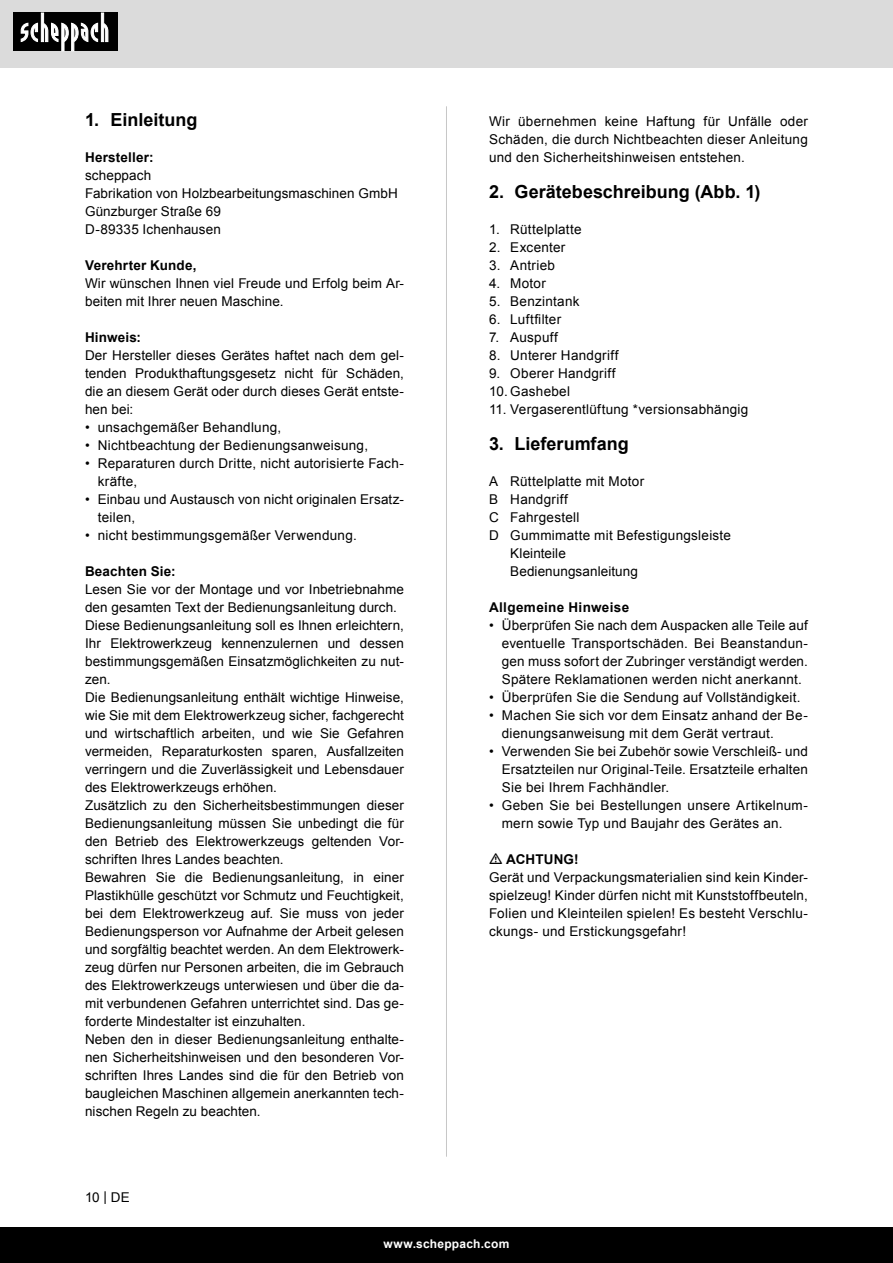
<style>
.page{position:relative;width:893px;height:1263px;background:#fff}
.page>*{position:absolute;margin:0;border:0;box-sizing:border-box;transform-origin:0 0}
.t1{font:700 18px "Arial";color:#000}
.Basiseinstellung{font:13.5px/18px "Arial";letter-spacing:.015em;color:#000;text-align:justify}
.t2{font:700 13.5px "Arial";letter-spacing:.015em;color:#000}
.t3{font:700 12px "Arial";letter-spacing:.02em;color:#fff}
</style>
<div class="page">
<div style="left:0;top:0;width:893px;height:67px;background:#dbdbdb"></div>
<div style="left:0;top:1227px;width:893px;height:36px;background:#000"></div>
<div style="left:13px;top:13px;width:105px;height:38px;background:#000"></div>
<svg style="left:21px;top:13px;width:87px;height:38px"></svg>
<hr style="left:446px;top:106px;width:1px;height:1051px;background:#c7c7c7">
<p class="t1" style="left:85px;top:108px;width:114px">1. Einleitung</p>
<p class="t2" style="left:85px;top:148px;width:70px">Hersteller:</p>
<p class="Basiseinstellung" style="left:85px;top:166px;width:68px">scheppach</p>
<p class="Basiseinstellung" style="left:85px;top:184px;width:314px">Fabrikation von Holzbearbeitungsmaschinen GmbH</p>
<p class="Basiseinstellung" style="left:85px;top:202px;width:137px">Günzburger Straße 69</p>
<p class="Basiseinstellung" style="left:85px;top:220px;width:137px">D-89335 Ichenhausen</p>
<p class="t2" style="left:85px;top:256px;width:113px">Verehrter Kunde,</p>
<p class="Basiseinstellung" style="left:85px;top:274px;width:320px">Wir wünschen Ihnen viel Freude und Erfolg beim Ar&shy;beiten mit Ihrer neuen Maschine.</p>
<p class="t2" style="left:85px;top:328px;width:58px">Hinweis:</p>
<p class="Basiseinstellung" style="left:85px;top:346px;width:320px">Der Hersteller dieses Gerätes haftet nach dem gel&shy;tenden Produkthaftungsgesetz nicht für Schäden, die an diesem Gerät oder durch dieses Gerät entste&shy;hen bei:</p>
<p class="Basiseinstellung" style="left:85px;top:418px;width:198px">• unsachgemäßer Behandlung,</p>
<p class="Basiseinstellung" style="left:85px;top:436px;width:285px">• Nichtbeachtung der Bedienungsanweisung,</p>
<p class="Basiseinstellung" style="left:98px;top:454px;width:308px;text-indent:-13px">• Reparaturen durch Dritte, nicht autorisierte Fach&shy;kräfte,</p>
<p class="Basiseinstellung" style="left:98px;top:490px;width:308px;text-indent:-13px">• Einbau und Austausch von nicht originalen Ersatz&shy;teilen,</p>
<p class="Basiseinstellung" style="left:85px;top:526px;width:273px">• nicht bestimmungsgemäßer Verwendung.</p>
<p class="t2" style="left:85px;top:562px;width:92px">Beachten Sie:</p>
<p class="Basiseinstellung" style="left:85px;top:580px;width:320px">Lesen Sie vor der Montage und vor Inbetriebnahme den gesamten Text der Bedienungsanleitung durch.</p>
<p class="Basiseinstellung" style="left:85px;top:616px;width:320px">Diese Bedienungsanleitung soll es Ihnen erleichtern, Ihr Elektrowerkzeug kennenzulernen und dessen bestimmungsgemäßen Einsatzmöglichkeiten zu nut&shy;zen.</p>
<p class="Basiseinstellung" style="left:85px;top:688px;width:320px">Die Bedienungsanleitung enthält wichtige Hinweise, wie Sie mit dem Elektrowerkzeug sicher, fachgerecht und wirtschaftlich arbeiten, und wie Sie Gefahren vermeiden, Reparaturkosten sparen, Ausfallzeiten verringern und die Zuverlässigkeit und Lebensdauer des Elektrowerkzeugs erhöhen.</p>
<p class="Basiseinstellung" style="left:85px;top:796px;width:320px">Zusätzlich zu den Sicherheitsbestimmungen dieser Bedienungsanleitung müssen Sie unbedingt die für den Betrieb des Elektrowerkzeugs geltenden Vor&shy;schriften Ihres Landes beachten.</p>
<p class="Basiseinstellung" style="left:85px;top:868px;width:320px">Bewahren Sie die Bedienungsanleitung, in einer Plastikhülle geschützt vor Schmutz und Feuchtigkeit, bei dem Elektrowerkzeug auf. Sie muss von jeder Bedienungsperson vor Aufnahme der Arbeit gelesen und sorgfältig beachtet werden. An dem Elektrowerk&shy;zeug dürfen nur Personen arbeiten, die im Gebrauch des Elektrowerkzeugs unterwiesen und über die da&shy;mit verbundenen Gefahren unterrichtet sind. Das ge&shy;forderte Mindestalter ist einzuhalten.</p>
<p class="Basiseinstellung" style="left:85px;top:1030px;width:320px">Neben den in dieser Bedienungsanleitung enthalte&shy;nen Sicherheitshinweisen und den besonderen Vor&shy;schriften Ihres Landes sind die für den Betrieb von baugleichen Maschinen allgemein anerkannten tech&shy;nischen Regeln zu beachten.</p>
<p class="Basiseinstellung" style="left:85px;top:1188px;width:46px">10 | DE</p>
<p class="Basiseinstellung" style="left:489px;top:112px;width:320px">Wir übernehmen keine Haftung für Unfälle oder Schäden, die durch Nichtbeachten dieser Anleitung und den Sicherheitshinweisen entstehen.</p>
<p class="t1" style="left:489px;top:180px;width:273px">2. Gerätebeschreibung (Abb. 1)</p>
<p class="Basiseinstellung" style="left:489px;top:220px;width:94px">1. Rüttelplatte</p>
<p class="Basiseinstellung" style="left:489px;top:238px;width:78px">2. Excenter</p>
<p class="Basiseinstellung" style="left:489px;top:256px;width:68px">3. Antrieb</p>
<p class="Basiseinstellung" style="left:489px;top:274px;width:58px">4. Motor</p>
<p class="Basiseinstellung" style="left:489px;top:292px;width:92px">5. Benzintank</p>
<p class="Basiseinstellung" style="left:489px;top:310px;width:74px">6. Luftfilter</p>
<p class="Basiseinstellung" style="left:489px;top:328px;width:71px">7. Auspuff</p>
<p class="Basiseinstellung" style="left:489px;top:346px;width:131px">8. Unterer Handgriff</p>
<p class="Basiseinstellung" style="left:489px;top:364px;width:128px">9. Oberer Handgriff</p>
<p class="Basiseinstellung" style="left:489px;top:382px;width:83px">10. Gashebel</p>
<p class="Basiseinstellung" style="left:489px;top:400px;width:261px">11. Vergaserentlüftung *versionsabhängig</p>
<p class="t1" style="left:489px;top:432px;width:141px">3. Lieferumfang</p>
<p class="Basiseinstellung" style="left:489px;top:472px;width:157px">A Rüttelplatte mit Motor</p>
<p class="Basiseinstellung" style="left:489px;top:490px;width:80px">B Handgriff</p>
<p class="Basiseinstellung" style="left:489px;top:508px;width:92px">C Fahrgestell</p>
<p class="Basiseinstellung" style="left:489px;top:526px;width:244px">D Gummimatte mit Befestigungsleiste</p>
<p class="Basiseinstellung" style="left:510px;top:544px;width:57px">Kleinteile</p>
<p class="Basiseinstellung" style="left:510px;top:562px;width:129px">Bedienungsanleitung</p>
<p class="t2" style="left:489px;top:598px;width:142px">Allgemeine Hinweise</p>
<p class="Basiseinstellung" style="left:502px;top:616px;width:308px;text-indent:-13px">• Überprüfen Sie nach dem Auspacken alle Teile auf eventuelle Transportschäden. Bei Beanstandun&shy;gen muss sofort der Zubringer verständigt werden.<br>Spätere Reklamationen werden nicht anerkannt.</p>
<p class="Basiseinstellung" style="left:489px;top:688px;width:313px">• Überprüfen Sie die Sendung auf Vollständigkeit.</p>
<p class="Basiseinstellung" style="left:502px;top:706px;width:308px;text-indent:-13px">• Machen Sie sich vor dem Einsatz anhand der Be&shy;dienungsanweisung mit dem Gerät vertraut.</p>
<p class="Basiseinstellung" style="left:502px;top:742px;width:308px;text-indent:-13px">• Verwenden Sie bei Zubehör sowie Verschleiß- und Ersatzteilen nur Original-Teile. Ersatzteile erhalten Sie bei Ihrem Fachhändler.</p>
<p class="Basiseinstellung" style="left:502px;top:796px;width:308px;text-indent:-13px">• Geben Sie bei Bestellungen unsere Artikelnum&shy;mern sowie Typ und Baujahr des Gerätes an.</p>
<p class="t2" style="left:506px;top:850px;width:74px">ACHTUNG!</p>
<p class="Basiseinstellung" style="left:489px;top:868px;width:320px">Gerät und Verpackungsmaterialien sind kein Kinder&shy;spielzeug! Kinder dürfen nicht mit Kunststoffbeuteln, Folien und Kleinteilen spielen! Es besteht Verschlu&shy;ckungs- und Erstickungsgefahr!</p>
<p class="t3" style="left:384px;top:1236px;width:127px">www.scheppach.com</p>
</div>
